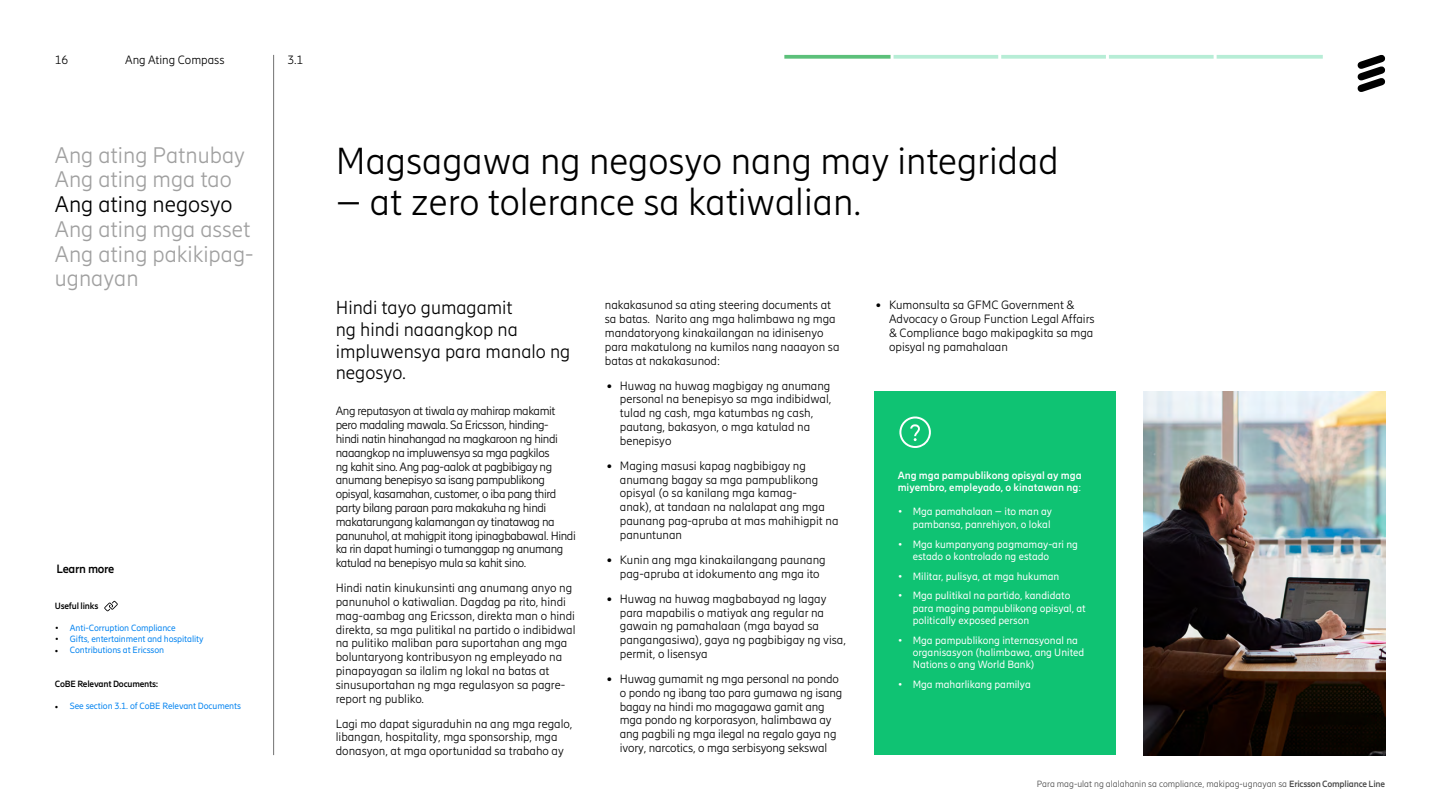
<style>
.page{position:relative;width:1440px;height:810px;background:#fff}
.page>*{position:absolute;margin:0;border:0;box-sizing:border-box;transform-origin:0 0}
.t1{font:300 37.5px "Ericsson Hilda";color:#000}
.t2{font:300 22.5px/24.8px "Ericsson Hilda";color:#a0a0a0}
.t3{font:300 22.5px "Ericsson Hilda";color:#000}
.t4{font:300 18.75px/21.6px "Ericsson Hilda";color:#000}
.t5{font:300 12px/13.8px "Ericsson Hilda";color:#000}
.t6{font:300 12px/13.8px "Ericsson Hilda";letter-spacing:-.03em;color:#000}
.t7{font:700 12px "Ericsson Hilda";letter-spacing:-.025em;color:#000}
.t8{font:10.5px/12.3px "Ericsson Hilda";color:#fff}
.t9{font:700 10.5px/12.3px "Ericsson Hilda";color:#fff}
.t10{font:9px "Ericsson Hilda";letter-spacing:-.01em;color:#0082f0}
.t11{font:300 9px "Ericsson Hilda";color:#484848}
.t12{font:700 9px "Ericsson Hilda";letter-spacing:-.025em;color:#000}
.s1{color:#000}
.s2{font-family:"Minion Pro";color:#000}
.s3{font-family:"Calibri";font-weight:400}
.s4{font-weight:400}
.s5{font-weight:700}
</style>
<div class="page">
<svg style="left:1358px;top:55px;width:27px;height:37px"></svg>
<svg style="left:784px;top:55px;width:107px;height:4px"></svg>
<svg style="left:894px;top:55px;width:104px;height:4px"></svg>
<svg style="left:1001px;top:55px;width:105px;height:4px"></svg>
<svg style="left:1109px;top:55px;width:105px;height:4px"></svg>
<svg style="left:1217px;top:55px;width:106px;height:4px"></svg>
<hr style="left:273px;top:55px;width:1px;height:700px;background:#727272">
<div style="left:874px;top:391px;width:242px;height:364px;background:#0fc373"></div>
<svg style="left:899px;top:417px;width:32px;height:31px"></svg>
<img style="left:1143px;top:391px;width:242px;height:364px">
<svg style="left:104px;top:601px;width:14px;height:10px"></svg>
<p class="t5" style="left:55px;top:53px;width:15px">16</p>
<p class="t5" style="left:125px;top:53px;width:101px">Ang Ating Compass</p>
<h2 class="t2" style="left:55px;top:143px;width:192px">Ang ating Patnubay<br>Ang ating mga tao</h2>
<h2 class="t3" style="left:55px;top:192px;width:179px">Ang ating negosyo</h2>
<h2 class="t2" style="left:55px;top:217px;width:200px">Ang ating mga asset<br>Ang ating pakikipag&shy;ugnayan</h2>
<p class="t7" style="left:56px;top:562px;width:60px">Learn more</p>
<p class="t12" style="left:55px;top:601px;width:45px">Useful links</p>
<p class="t10" style="left:55px;top:623px;width:122px"><span class="s1">•</span> Anti-Corruption Compliance</p>
<p class="t10" style="left:55px;top:634px;width:150px"><span class="s1">•</span> Gifts, entertainment and hospitality</p>
<p class="t10" style="left:55px;top:644px;width:111px"><span class="s2">•</span> Contributions at Ericsson</p>
<p class="t12" style="left:55px;top:679px;width:105px">CoBE Relevant Documents:</p>
<p class="t10" style="left:55px;top:701px;width:187px"><span class="s2">•</span> See section 3.1. of CoBE Relevant Documents</p>
<p class="t5" style="left:288px;top:53px;width:17px">3.1</p>
<h1 class="t1" style="left:336px;top:140px;width:725px">Magsagawa ng negosyo nang may integridad</h1>
<h1 class="t1" style="left:336px;top:181px;width:527px">– at zero tolerance sa katiwalian.</h1>
<h3 class="t4" style="left:336px;top:297px;width:236px">Hindi tayo gumagamit<br>ng hindi naaangkop na impluwensya para manalo ng negosyo.</h3>
<p class="t6" style="left:336px;top:404px;width:242px">Ang reputasyon at tiwala ay mahirap makamit pero madaling mawala. Sa Ericsson, hinding-<br>hindi natin hinahangad na magkaroon ng hindi naaangkop na impluwensya sa mga pagkilos<br>ng kahit sino. Ang pag-aalok at pagbibigay ng anumang benepisyo sa isang pampublikong opisyal, kasamahan, customer, o iba pang third party bilang paraan para makakuha ng hindi makatarungang kalamangan ay tinatawag na panunuhol, at mahigpit itong ipinagbabawal. Hindi ka rin dapat humingi o tumanggap ng anumang katulad na benepisyo mula sa kahit sino.</p>
<p class="t5" style="left:336px;top:581px;width:241px">Hindi natin kinukunsinti ang anumang anyo ng panunuhol o katiwalian. Dagdag pa rito, hindi mag-aambag ang Ericsson, direkta man o hindi direkta, sa mga pulitikal na partido o indibidwal na pulitiko maliban para suportahan ang mga boluntaryong kontribusyon ng empleyado na pinapayagan sa ilalim ng lokal na batas at sinusuportahan ng mga regulasyon sa pagre&shy;report ng publiko.</p>
<p class="t5" style="left:336px;top:717px;width:238px">Lagi mo dapat siguraduhin na ang mga regalo, libangan, hospitality, mga sponsorship, mga donasyon, at mga oportunidad sa trabaho ay</p>
<p class="t5" style="left:605px;top:298px;width:236px">nakakasunod sa ating steering documents at sa batas. Narito ang mga halimbawa ng mga mandatoryong kinakailangan na idinisenyo para makatulong na kumilos nang naaayon sa batas at nakakasunod:</p>
<p class="t5" style="left:620px;top:379px;width:213px;text-indent:-14px"><span class="s3">•</span> Huwag na huwag magbigay ng anumang personal na benepisyo sa mga indibidwal, tulad ng cash, mga katumbas ng cash, pautang, bakasyon, o mga katulad na benepisyo</p>
<p class="t5" style="left:620px;top:459px;width:220px;text-indent:-14px"><span class="s3">•</span> Maging masusi kapag nagbibigay ng anumang bagay sa mga pampublikong opisyal (o sa kanilang mga kamag-<br>anak), at tandaan na nalalapat ang mga paunang pag-apruba at mas mahihigpit na panuntunan</p>
<p class="t5" style="left:620px;top:553px;width:207px;text-indent:-14px"><span class="s3">•</span> Kunin ang mga kinakailangang paunang pag-apruba at idokumento ang mga ito</p>
<p class="t5" style="left:620px;top:592px;width:228px;text-indent:-14px"><span class="s3">•</span> Huwag na huwag magbabayad ng lagay para mapabilis o matiyak ang regular na gawain ng pamahalaan (mga bayad sa pangangasiwa), gaya ng pagbibigay ng visa, permit, o lisensya</p>
<p class="t5" style="left:620px;top:672px;width:224px;text-indent:-14px"><span class="s3">•</span> Huwag gumamit ng mga personal na pondo o pondo ng ibang tao para gumawa ng isang bagay na hindi mo magagawa gamit ang mga pondo ng korporasyon, halimbawa ay ang pagbili ng mga ilegal na regalo gaya ng ivory, narcotics, o mga serbisyong sekswal</p>
<p class="t5" style="left:889px;top:298px;width:207px;text-indent:-14px"><span class="s3">•</span> Kumonsulta sa GFMC Government &amp; Advocacy o Group Function Legal Affairs &amp; Compliance bago makipagkita sa mga opisyal ng pamahalaan</p>
<p class="t9" style="left:898px;top:469px;width:185px">Ang mga pampublikong opisyal ay mga miyembro, empleyado, o kinatawan ng<span class="s4">:</span></p>
<p class="t8" style="left:898px;top:506px;width:156px;text-align:right">• Mga pamahalaan – ito man ay pambansa, panrehiyon, o lokal</p>
<p class="t8" style="left:913px;top:538px;width:167px;text-indent:-15px">• Mga kumpanyang pagmamay-ari ng estado o kontrolado ng estado</p>
<p class="t8" style="left:898px;top:570px;width:163px">• Militar, pulisya, at mga hukuman</p>
<p class="t8" style="left:913px;top:590px;width:175px;text-indent:-15px">• Mga pulitikal na partido, kandidato para maging pampublikong opisyal, at politically exposed person</p>
<p class="t8" style="left:913px;top:634px;width:173px;text-indent:-15px">• Mga pampublikong internasyonal na organisasyon (halimbawa, ang United<br>Nations o ang World Bank)</p>
<p class="t8" style="left:898px;top:678px;width:135px">• Mga maharlikang pamilya</p>
<p class="t11" style="left:1037px;top:779px;width:350px">Para mag-ulat ng alalahanin sa compliance, makipag-ugnayan sa <span class="s5">Ericsson Compliance Line</span></p>
</div>
